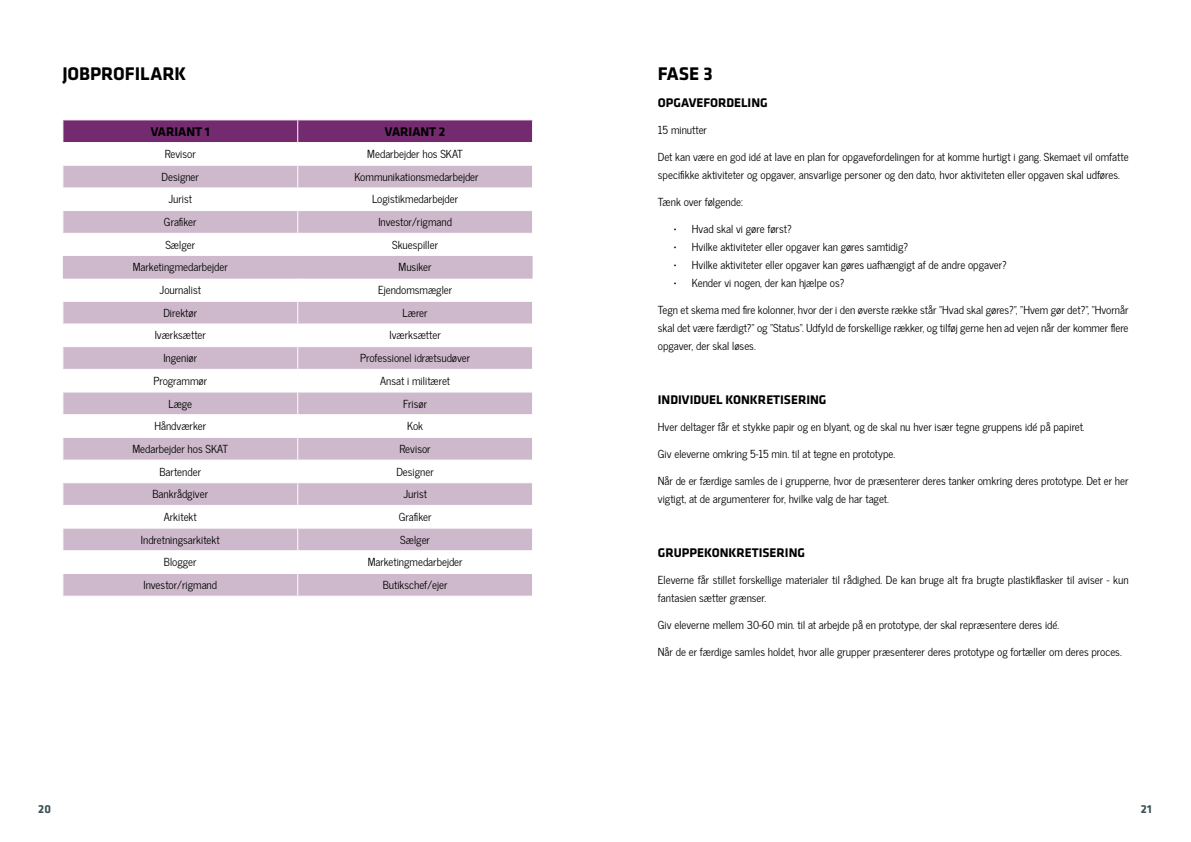
<style>
.page{position:relative;width:1191px;height:842px;background:#fff}
.page>*{position:absolute;margin:0;border:0;box-sizing:border-box;transform-origin:0 0}
.t1{font:700 19px "Klavika";color:#000}
.t2{font:700 13px "Klavika";color:#000}
.t3{font:700 12px "Klavika";color:#3f5158}
.t4{font:11px/18px "News Cycle";color:#000}
</style>
<div class="page">
<div style="left:63px;top:256px;width:469px;height:23px;background:#cdb9cb"></div>
<svg style="left:63px;top:301px;width:470px;height:295px"></svg>
<svg style="left:62px;top:120px;width:471px;height:113px"></svg>
<hr style="left:62px;top:142px;width:236px;height:1px;background:#fff">
<hr style="left:298px;top:142px;width:235px;height:1px;background:#fff">
<h1 class="t1" style="left:62px;top:60px;width:125px">JOBPROFILARK</h1>
<p class="t2" style="left:151px;top:122px;width:61px">VARIANT 1</p>
<p class="t2" style="left:385px;top:122px;width:62px">VARIANT 2</p>
<p class="t4" style="left:165px;top:144px;width:33px">Revisor</p>
<p class="t4" style="left:367px;top:144px;width:97px">Medarbejder hos SKAT</p>
<p class="t4" style="left:162px;top:167px;width:39px">Designer</p>
<p class="t4" style="left:354px;top:167px;width:126px">Kommunikationsmedarbejder</p>
<p class="t4" style="left:168px;top:190px;width:25px">Jurist</p>
<p class="t4" style="left:372px;top:190px;width:88px">Logistikmedarbejder</p>
<p class="t4" style="left:164px;top:212px;width:34px">Grafiker</p>
<p class="t4" style="left:378px;top:212px;width:75px">Investor/rigmand</p>
<p class="t4" style="left:165px;top:235px;width:31px">Sælger</p>
<p class="t4" style="left:392px;top:235px;width:47px">Skuespiller</p>
<p class="t4" style="left:133px;top:258px;width:96px">Marketingmedarbejder</p>
<p class="t4" style="left:398px;top:258px;width:35px">Musiker</p>
<p class="t4" style="left:160px;top:280px;width:43px">Journalist</p>
<p class="t4" style="left:378px;top:280px;width:76px">Ejendomsmægler</p>
<p class="t4" style="left:163px;top:303px;width:35px">Direktør</p>
<p class="t4" style="left:402px;top:303px;width:27px">Lærer</p>
<p class="t4" style="left:155px;top:326px;width:53px">Iværksætter</p>
<p class="t4" style="left:389px;top:326px;width:53px">Iværksætter</p>
<p class="t4" style="left:163px;top:348px;width:35px">Ingeniør</p>
<p class="t4" style="left:360px;top:348px;width:112px">Professionel idrætsudøver</p>
<p class="t4" style="left:153px;top:371px;width:55px">Programmør</p>
<p class="t4" style="left:380px;top:371px;width:71px">Ansat i militæret</p>
<p class="t4" style="left:168px;top:394px;width:25px">Læge</p>
<p class="t4" style="left:403px;top:394px;width:25px">Frisør</p>
<p class="t4" style="left:154px;top:417px;width:53px">Håndværker</p>
<p class="t4" style="left:407px;top:417px;width:18px">Kok</p>
<p class="t4" style="left:132px;top:439px;width:97px">Medarbejder hos SKAT</p>
<p class="t4" style="left:400px;top:439px;width:33px">Revisor</p>
<p class="t4" style="left:159px;top:462px;width:43px">Bartender</p>
<p class="t4" style="left:396px;top:462px;width:39px">Designer</p>
<p class="t4" style="left:152px;top:485px;width:57px">Bankrådgiver</p>
<p class="t4" style="left:403px;top:485px;width:25px">Jurist</p>
<p class="t4" style="left:164px;top:507px;width:34px">Arkitekt</p>
<p class="t4" style="left:399px;top:507px;width:34px">Grafiker</p>
<p class="t4" style="left:141px;top:530px;width:80px">Indretningsarkitekt</p>
<p class="t4" style="left:400px;top:530px;width:31px">Sælger</p>
<p class="t4" style="left:164px;top:553px;width:34px">Blogger</p>
<p class="t4" style="left:368px;top:553px;width:96px">Marketingmedarbejder</p>
<p class="t4" style="left:143px;top:575px;width:75px">Investor/rigmand</p>
<p class="t4" style="left:383px;top:575px;width:66px">Butikschef/ejer</p>
<h1 class="t1" style="left:658px;top:60px;width:56px">FASE 3</h1>
<p class="t2" style="left:658px;top:94px;width:111px">OPGAVEFORDELING</p>
<p class="t4" style="left:658px;top:121px;width:51px">15 minutter</p>
<p class="t4" style="left:658px;top:148px;width:472px">Det kan være en god idé at lave en plan for opgavefordelingen for at komme hurtigt i gang. Skemaet vil omfatte specifikke aktiviteter og opgaver, ansvarlige personer og den dato, hvor aktiviteten eller opgaven skal udføres.</p>
<p class="t4" style="left:658px;top:193px;width:86px">Tænk over følgende:</p>
<p class="t4" style="left:674px;top:220px;width:119px">• Hvad skal vi gøre først?</p>
<p class="t4" style="left:674px;top:238px;width:236px">• Hvilke aktiviteter eller opgaver kan gøres samtidig?</p>
<p class="t4" style="left:674px;top:256px;width:334px">• Hvilke aktiviteter eller opgaver kan gøres uafhængigt af de andre opgaver?</p>
<p class="t4" style="left:674px;top:274px;width:172px">• Kender vi nogen, der kan hjælpe os?</p>
<p class="t4" style="left:658px;top:301px;width:472px;text-align:justify">Tegn et skema med fire kolonner, hvor der i den øverste række står ”Hvad skal gøres?”, ”Hvem gør det?”, ”Hvornår skal det være færdigt?” og ”Status”. Udfyld de forskellige rækker, og tilføj gerne hen ad vejen når der kommer flere opgaver, der skal løses.</p>
<p class="t2" style="left:658px;top:391px;width:170px">INDIVIDUEL KONKRETISERING</p>
<p class="t4" style="left:658px;top:418px;width:428px">Hver deltager får et stykke papir og en blyant, og de skal nu hver især tegne gruppens idé på papiret.</p>
<p class="t4" style="left:658px;top:445px;width:239px">Giv eleverne omkring 5-15 min. til at tegne en prototype.</p>
<p class="t4" style="left:658px;top:472px;width:472px">Når de er færdige samles de i grupperne, hvor de præsenterer deres tanker omkring deres prototype. Det er her vigtigt, at de argumenterer for, hvilke valg de har taget.</p>
<p class="t2" style="left:658px;top:544px;width:149px">GRUPPEKONKRETISERING</p>
<p class="t4" style="left:658px;top:571px;width:472px">Eleverne får stillet forskellige materialer til rådighed. De kan bruge alt fra brugte plastikflasker til aviser - kun fantasien sætter grænser.</p>
<p class="t4" style="left:658px;top:616px;width:403px">Giv eleverne mellem 30-60 min. til at arbejde på en prototype, der skal repræsentere deres idé.</p>
<p class="t4" style="left:658px;top:643px;width:465px">Når de er færdige samles holdet, hvor alle grupper præsenterer deres prototype og fortæller om deres proces.</p>
<p class="t3" style="left:38px;top:800px;width:14px">20</p>
<p class="t3" style="left:1141px;top:800px;width:12px">21</p>
</div>
